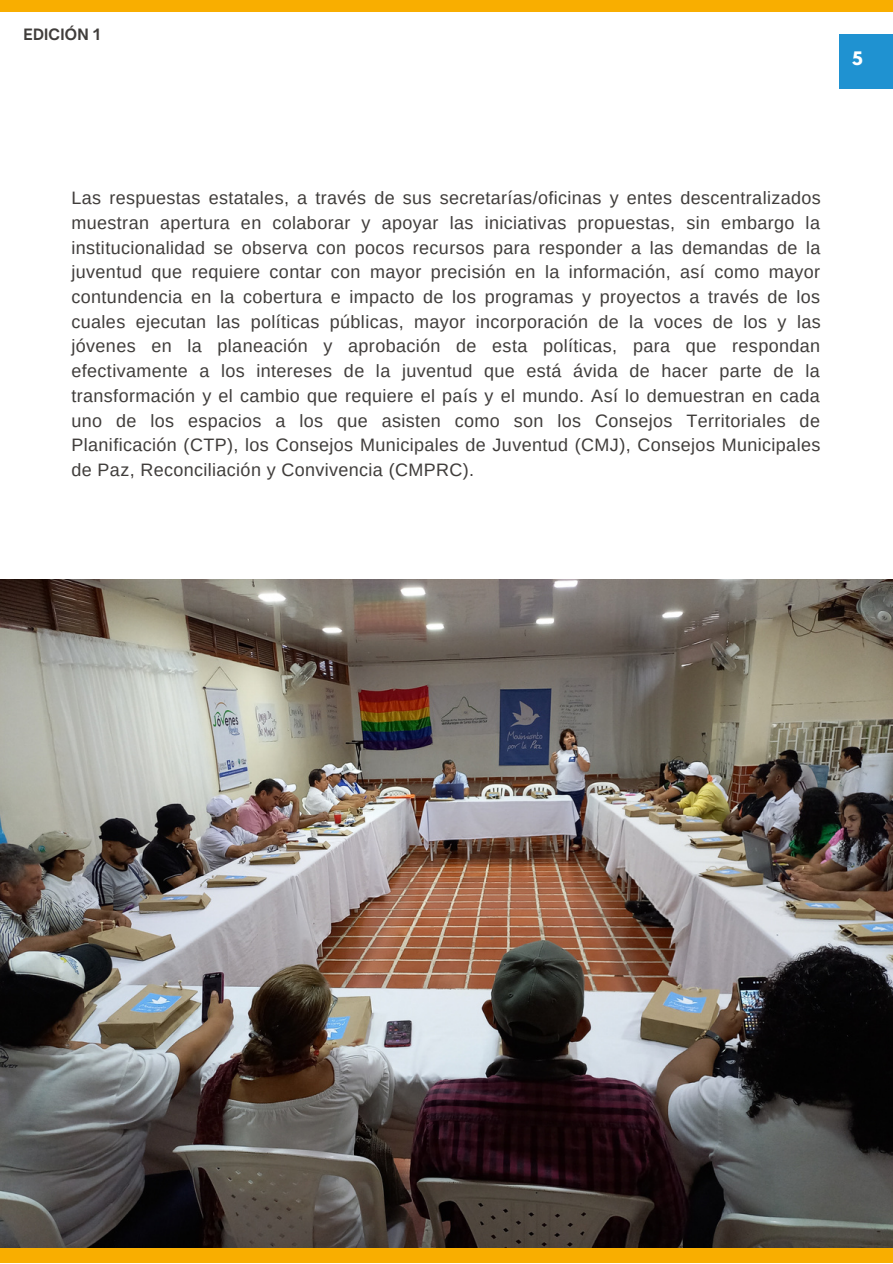
<style>
.page{position:relative;width:893px;height:1264px;background:#fff}
.page>*{position:absolute;margin:0;border:0;box-sizing:border-box;transform-origin:0 0}
.t1{font:18px/24.8px "Arimo";letter-spacing:.02em;color:#403d3b;text-align:justify}
.t2{font:700 16.5px "League Spartan";color:#fff}
.t3{font:700 15px "Open Sauce One";letter-spacing:.015em;color:#403d3b}
</style>
<div class="page">
<div style="left:0;top:0;width:892px;height:12px;background:#f9ae00"></div>
<img style="left:0;top:579px;width:892px;height:669px">
<div style="left:0;top:1248px;width:892px;height:14px;background:#f9ae00"></div>
<div style="left:838px;top:34px;width:54px;height:54px;background:#1f92d1"></div>
<p class="t3" style="left:23px;top:25px;width:78px">EDICIÓN 1</p>
<p class="t2" style="left:852px;top:51px;width:12px">5</p>
<p class="t1" style="left:72px;top:185px;width:750px">Las respuestas estatales, a través de sus secretarías/oficinas y entes descentralizados muestran apertura en colaborar y apoyar las iniciativas propuestas, sin embargo la institucionalidad se observa con pocos recursos para responder a las demandas de la juventud que requiere contar con mayor precisión en la información, así como mayor contundencia en la cobertura e impacto de los programas y proyectos a través de los cuales ejecutan las políticas públicas, mayor incorporación de la voces de los y las jóvenes en la planeación y aprobación de esta políticas, para que respondan efectivamente a los intereses de la juventud que está ávida de hacer parte de la transformación y el cambio que requiere el país y el mundo. Así lo demuestran en cada uno de los espacios a los que asisten como son los Consejos Territoriales de Planificación (CTP), los Consejos Municipales de Juventud (CMJ), Consejos Municipales de Paz, Reconciliación y Convivencia (CMPRC).</p>
</div>
